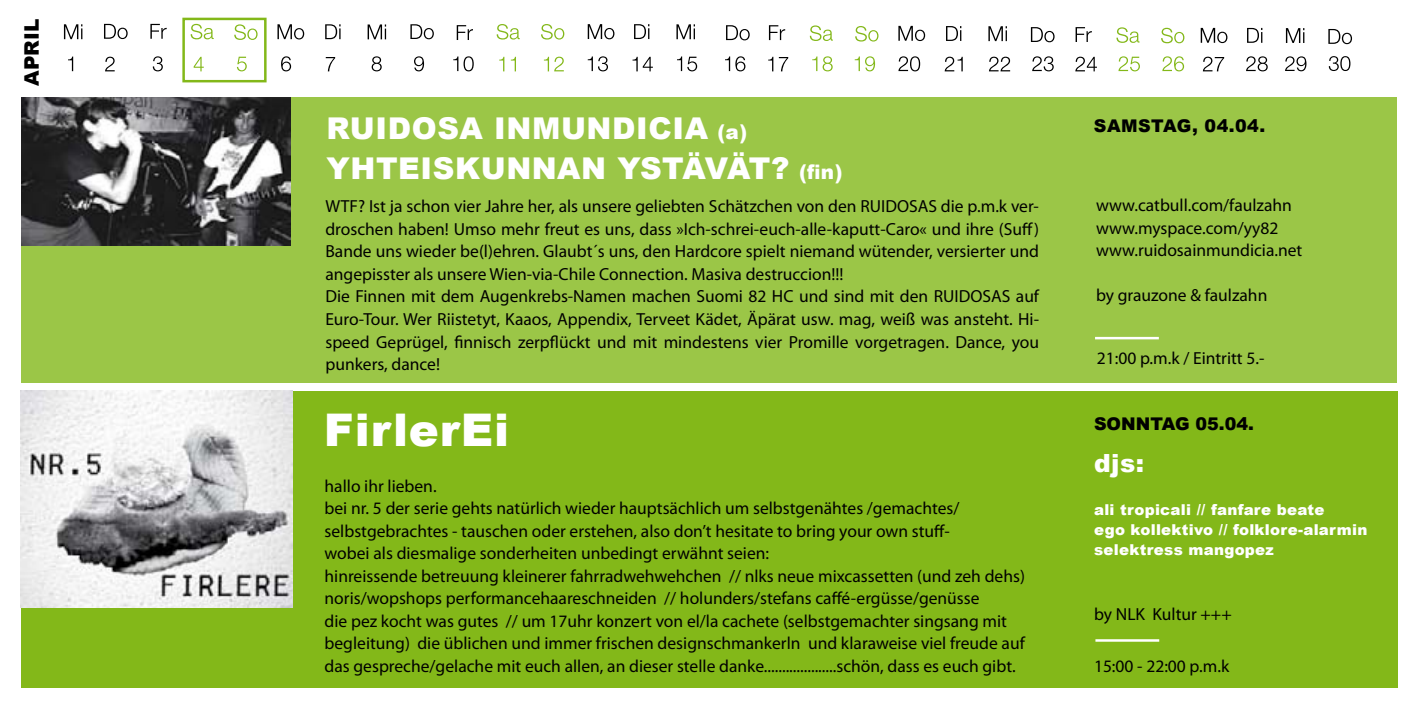
<style>
.page{position:relative;width:1418px;height:709px;background:#fff}
.page>*{position:absolute;margin:0;border:0;box-sizing:border-box;transform-origin:0 0}
.t1{font:900 45px "Arial";letter-spacing:.02em;color:#fff}
.t2{font:900 30px/40px "Arial";letter-spacing:.02em;color:#fff}
.t3{font:900 25px "Arial";color:#fff}
.t4{font:900 20px "Arial";color:#000}
.t5{font:17.5px/22.5px "Myriad Pro";color:#000}
.t6{font:900 17.5px "Arial";letter-spacing:.025em;color:#000}
.t7{font:900 17.5px "Arial";color:#000}
.t8{font:900 15px/20px "Arial";letter-spacing:.02em;color:#fff}
.s1{font-size:20px}
</style>
<div class="page">
<div style="left:21px;top:97px;width:1375px;height:286px;background:#9bc647"></div>
<img style="left:21px;top:98px;width:269px;height:148px">
<div style="left:21px;top:392px;width:1376px;height:295px;background:#83b819"></div>
<img style="left:20px;top:390px;width:272px;height:218px">
<hr style="left:1095px;top:337px;width:63px;height:2px;background:#fff">
<hr style="left:1095px;top:639px;width:64px;height:2px;background:#fff">
<svg style="left:768px;top:57px;width:20px;height:14px"></svg>
<svg style="left:812px;top:56px;width:20px;height:15px"></svg>
<svg style="left:854px;top:56px;width:21px;height:15px"></svg>
<svg style="left:898px;top:56px;width:22px;height:15px"></svg>
<svg style="left:944px;top:57px;width:18px;height:14px"></svg>
<svg style="left:989px;top:57px;width:21px;height:14px"></svg>
<svg style="left:1075px;top:57px;width:21px;height:14px"></svg>
<svg style="left:1118px;top:56px;width:21px;height:15px"></svg>
<svg style="left:1162px;top:56px;width:22px;height:15px"></svg>
<svg style="left:1202px;top:57px;width:22px;height:14px"></svg>
<svg style="left:1246px;top:56px;width:21px;height:15px"></svg>
<svg style="left:1032px;top:56px;width:21px;height:15px"></svg>
<svg style="left:1285px;top:56px;width:21px;height:15px"></svg>
<svg style="left:1328px;top:56px;width:22px;height:15px"></svg>
<svg style="left:457px;top:25px;width:16px;height:15px"></svg>
<svg style="left:190px;top:24px;width:24px;height:15px"></svg>
<svg style="left:68px;top:57px;width:5px;height:14px"></svg>
<svg style="left:153px;top:56px;width:10px;height:15px"></svg>
<svg style="left:194px;top:57px;width:10px;height:14px"></svg>
<svg style="left:237px;top:57px;width:10px;height:14px"></svg>
<svg style="left:281px;top:56px;width:10px;height:15px"></svg>
<svg style="left:326px;top:57px;width:9px;height:14px"></svg>
<svg style="left:371px;top:56px;width:11px;height:15px"></svg>
<svg style="left:105px;top:57px;width:10px;height:14px"></svg>
<svg style="left:453px;top:56px;width:21px;height:15px"></svg>
<svg style="left:499px;top:57px;width:5px;height:14px"></svg>
<svg style="left:511px;top:57px;width:5px;height:14px"></svg>
<svg style="left:544px;top:57px;width:20px;height:14px"></svg>
<svg style="left:587px;top:56px;width:21px;height:15px"></svg>
<svg style="left:632px;top:57px;width:21px;height:14px"></svg>
<svg style="left:677px;top:56px;width:20px;height:15px"></svg>
<svg style="left:414px;top:56px;width:10px;height:15px"></svg>
<svg style="left:725px;top:56px;width:20px;height:15px"></svg>
<svg style="left:64px;top:24px;width:18px;height:15px"></svg>
<svg style="left:150px;top:24px;width:17px;height:15px"></svg>
<svg style="left:104px;top:24px;width:24px;height:15px"></svg>
<svg style="left:234px;top:24px;width:23px;height:16px"></svg>
<svg style="left:277px;top:24px;width:27px;height:15px"></svg>
<svg style="left:325px;top:24px;width:15px;height:15px"></svg>
<svg style="left:410px;top:24px;width:24px;height:15px"></svg>
<svg style="left:367px;top:24px;width:19px;height:15px"></svg>
<svg style="left:541px;top:24px;width:23px;height:16px"></svg>
<svg style="left:496px;top:24px;width:23px;height:16px"></svg>
<svg style="left:587px;top:24px;width:27px;height:15px"></svg>
<svg style="left:634px;top:24px;width:15px;height:15px"></svg>
<svg style="left:676px;top:24px;width:19px;height:15px"></svg>
<svg style="left:769px;top:25px;width:16px;height:15px"></svg>
<svg style="left:726px;top:25px;width:23px;height:15px"></svg>
<svg style="left:809px;top:25px;width:23px;height:16px"></svg>
<svg style="left:855px;top:26px;width:23px;height:16px"></svg>
<svg style="left:898px;top:26px;width:27px;height:15px"></svg>
<svg style="left:946px;top:26px;width:15px;height:15px"></svg>
<svg style="left:988px;top:26px;width:18px;height:15px"></svg>
<svg style="left:1075px;top:27px;width:16px;height:15px"></svg>
<svg style="left:1030px;top:27px;width:24px;height:15px"></svg>
<svg style="left:1116px;top:27px;width:23px;height:16px"></svg>
<svg style="left:1161px;top:28px;width:23px;height:15px"></svg>
<svg style="left:1200px;top:28px;width:27px;height:15px"></svg>
<svg style="left:1247px;top:28px;width:15px;height:15px"></svg>
<svg style="left:1285px;top:28px;width:19px;height:15px"></svg>
<svg style="left:1328px;top:29px;width:23px;height:15px"></svg>
<div style="left:182px;top:18px;width:84px;height:64px;border:2px solid #83b819"></div>
<p class="t4" style="left:17px;top:86px;width:68px;rotate:-90deg">APRIL</p>
<h2 class="t2" style="left:326px;top:108px;width:517px">RUIDOSA INMUNDICIA <span class="s1">(a)<br></span>YHTEISKUNNAN YSTÄVÄT? <span class="s1">(fin)</span></h2>
<p class="t5" style="left:325px;top:195px;width:715px">WTF? Ist ja schon vier Jahre her, als unsere geliebten Schätzchen von den RUIDOSAS die p.m.k ver&shy;droschen haben! Umso mehr freut es uns, dass »Ich-schrei-euch-alle-kaputt-Caro« und ihre (Suff)<br>Bande uns wieder be(l)ehren. Glaubt´s uns, den Hardcore spielt niemand wütender, versierter und angepisster als unsere Wien-via-Chile Connection. Masiva destruccion!!!<br>Die Finnen mit dem Augenkrebs-Namen machen Suomi 82 HC und sind mit den RUIDOSAS auf Euro-Tour. Wer Riistetyt, Kaaos, Appendix, Terveet Kädet, Äpärat usw. mag, weiß was ansteht. Hi&shy;speed Geprügel, finnisch zerpflückt und mit mindestens vier Promille vorgetragen. Dance, you punkers, dance!</p>
<h1 class="t1" style="left:324px;top:397px;width:187px">FirlerEi</h1>
<p class="t5" style="left:324px;top:474px;width:702px">hallo ihr lieben.<br>bei nr. 5 der serie gehts natürlich wieder hauptsächlich um selbstgenähtes /gemachtes/ selbstgebrachtes - tauschen oder erstehen, also don’t hesitate to bring your own stuff-<br>wobei als diesmalige sonderheiten unbedingt erwähnt seien:<br>hinreissende betreuung kleinerer fahrradwehwehchen // nlks neue mixcassetten (und zeh dehs) noris/wopshops performancehaareschneiden // holunders/stefans caffé-ergüsse/genüsse<br>die pez kocht was gutes // um 17uhr konzert von el/la cachete (selbstgemachter singsang mit begleitung) die üblichen und immer frischen designschmankerln und klaraweise viel freude auf das gespreche/gelache mit euch allen, an dieser stelle danke....................schön, dass es euch gibt.</p>
<p class="t6" style="left:1093px;top:113px;width:173px">SAMSTAG, 04.04.</p>
<p class="t5" style="left:1095px;top:194px;width:208px">www.catbull.com/faulzahn www.myspace.com/yy82 www.ruidosainmundicia.net</p>
<p class="t5" style="left:1095px;top:284px;width:173px">by grauzone &amp; faulzahn</p>
<p class="t5" style="left:1096px;top:346px;width:169px">21:00 p.m.k / Eintritt 5.-</p>
<p class="t7" style="left:1093px;top:410px;width:161px">SONNTAG 05.04.</p>
<h3 class="t3" style="left:1094px;top:445px;width:52px">djs:</h3>
<p class="t8" style="left:1094px;top:499px;width:275px">ali tropicali // fanfare beate<br>ego kollektivo // folklore-alarmin selektress mangopez</p>
<p class="t5" style="left:1094px;top:602px;width:139px">by NLK Kultur +++</p>
<p class="t5" style="left:1094px;top:654px;width:137px">15:00 - 22:00 p.m.k</p>
</div>
